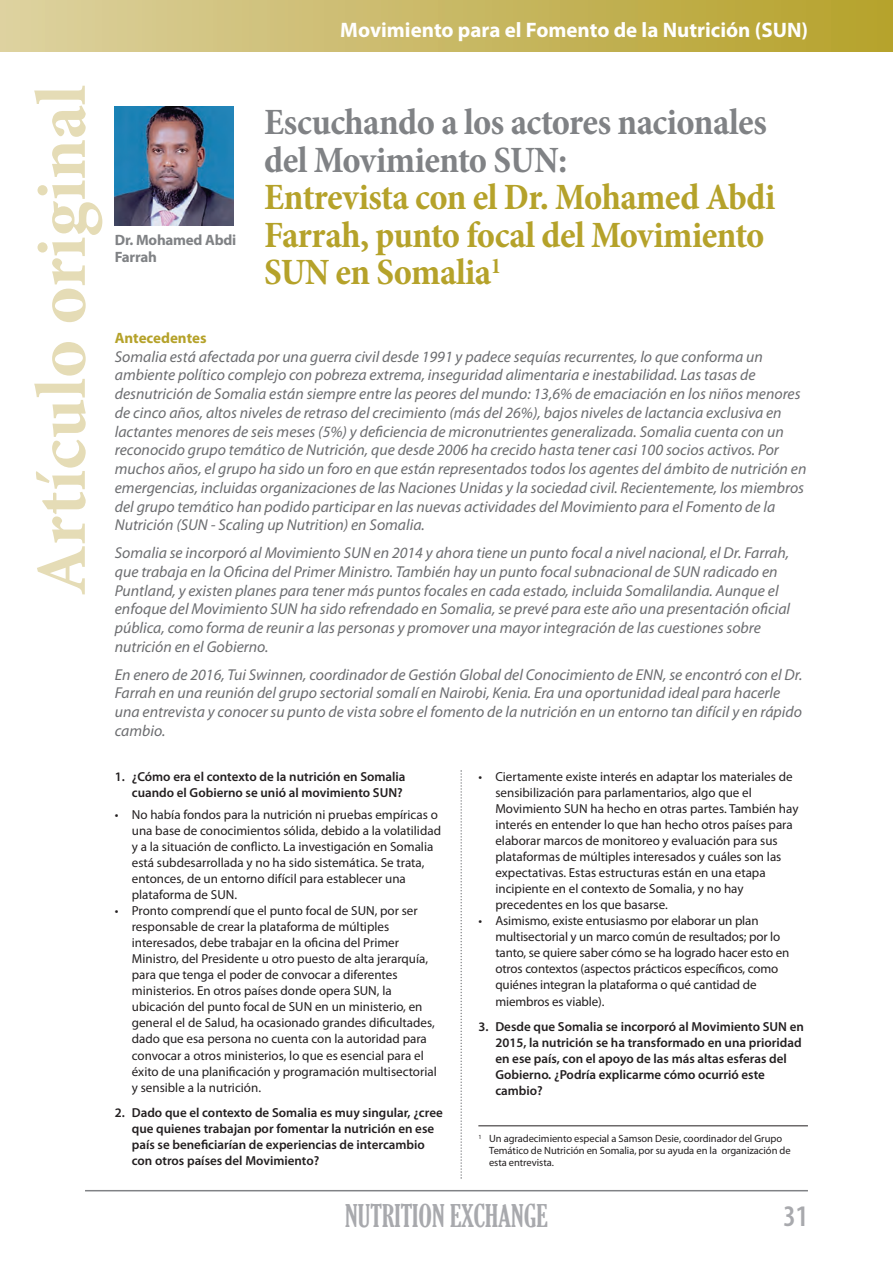
<style>
.page{position:relative;width:893px;height:1263px;background:#fff}
.page>*{position:absolute;margin:0;border:0;box-sizing:border-box;transform-origin:0 0}
.t1{font:700 72px "Minion Pro";letter-spacing:.005em;color:#e5dcb6}
.t2{font:700 condensed 37.5px/37.5px "Minion Pro";letter-spacing:-.015em;color:#b5a22a}
.t3{font:700 condensed 37.5px/37.5px "Minion Pro";letter-spacing:-.015em;color:#808285}
.t4{font:extra-condensed 30px "Gloucester";color:#a8a9ad}
.t5{font:600 condensed 30px "Myriad Pro";color:#a8a9ad}
.t6{font:700 21px "Myriad Pro";color:#fff}
.t7{font:italic 15.75px/18.8px "Myriad Pro";color:#6c6d70}
.t8{font:700 15px/16.5px "Myriad Pro";letter-spacing:-.015em;color:#808285}
.t9{font:700 15px "Myriad Pro";letter-spacing:-.005em;color:#b5a22a}
.t10{font:13.05px/16px "Myriad Pro";color:#231f20}
.t11{font:600 13.05px/16px "Myriad Pro";color:#231f20}
.t12{font:10.5px/12px "Myriad Pro";letter-spacing:-.005em;color:#231f20}
</style>
<div class="page">
<hr style="left:85px;top:1190px;width:723px;height:1px;background:#808285">
<div style="left:0;top:0;width:893px;height:51px;background:linear-gradient(to right,#ddd1a0,#b5a12b)"></div>
<svg style="left:460px;top:770px;width:2px;height:409px"></svg>
<img style="left:115px;top:107px;width:119px;height:119px">
<hr style="left:478px;top:1125px;width:330px;height:1px;background:#231f20">
<h3 class="t6" style="left:340px;top:22px;width:469px">Movimiento para el Fomento de la Nutrición (SUN)</h3>
<h1 class="t1" style="left:35px;top:596px;width:512px;rotate:-90deg">Artículo original</h1>
<p class="t8" style="left:115px;top:233px;width:123px">Dr. Mohamed Abdi<br>Farrah</p>
<h2 class="t3" style="left:264px;top:107px;width:504px">Escuchando a los actores nacionales del Movimiento SUN:</h2>
<h2 class="t2" style="left:264px;top:182px;width:513px">Entrevista con el Dr. Mohamed Abdi<br>Farrah, punto focal del Movimiento<br>SUN en Somalia<sup>1</sup></h2>
<p class="t9" style="left:115px;top:332px;width:93px">Antecedentes</p>
<p class="t7" style="left:115px;top:348px;width:693px">Somalia está afectada por una guerra civil desde 1991 y padece sequías recurrentes, lo que conforma un ambiente político complejo con pobreza extrema, inseguridad alimentaria e inestabilidad. Las tasas de desnutrición de Somalia están siempre entre las peores del mundo: 13,6% de emaciación en los niños menores de cinco años, altos niveles de retraso del crecimiento (más del 26%), bajos niveles de lactancia exclusiva en lactantes menores de seis meses (5%) y deficiencia de micronutrientes generalizada. Somalia cuenta con un reconocido grupo temático de Nutrición, que desde 2006 ha crecido hasta tener casi 100 socios activos. Por muchos años, el grupo ha sido un foro en que están representados todos los agentes del ámbito de nutrición en emergencias, incluidas organizaciones de las Naciones Unidas y la sociedad civil. Recientemente, los miembros del grupo temático han podido participar en las nuevas actividades del Movimiento para el Fomento de la Nutrición (SUN - Scaling up Nutrition) en Somalia.</p>
<p class="t7" style="left:115px;top:545px;width:677px">Somalia se incorporó al Movimiento SUN en 2014 y ahora tiene un punto focal a nivel nacional, el Dr. Farrah, que trabaja en la Oficina del Primer Ministro. También hay un punto focal subnacional de SUN radicado en Puntland, y existen planes para tener más puntos focales en cada estado, incluida Somalilandia. Aunque el enfoque del Movimiento SUN ha sido refrendado en Somalia, se prevé para este año una presentación oficial pública, como forma de reunir a las personas y promover una mayor integración de las cuestiones sobre nutrición en el Gobierno.</p>
<p class="t7" style="left:115px;top:666px;width:689px">En enero de 2016, Tui Swinnen, coordinador de Gestión Global del Conocimiento de ENN, se encontró con el Dr.<br>Farrah en una reunión del grupo sectorial somalí en Nairobi, Kenia. Era una oportunidad ideal para hacerle una entrevista y conocer su punto de vista sobre el fomento de la nutrición en un entorno tan difícil y en rápido cambio.</p>
<p class="t11" style="left:115px;top:769px;width:292px;text-align:right">1. ¿Cómo era el contexto de la nutrición en Somalia cuando el Gobierno se unió al movimiento SUN?</p>
<p class="t10" style="left:132px;top:807px;width:311px;text-indent:-17px">• No había fondos para la nutrición ni pruebas empíricas o una base de conocimientos sólida, debido a la volatilidad y a la situación de conflicto. La investigación en Somalia está subdesarrollada y no ha sido sistemática. Se trata, entonces, de un entorno difícil para establecer una plataforma de SUN.</p>
<p class="t10" style="left:132px;top:904px;width:307px;text-indent:-17px">• Pronto comprendí que el punto focal de SUN, por ser responsable de crear la plataforma de múltiples interesados, debe trabajar en la oficina del Primer Ministro, del Presidente u otro puesto de alta jerarquía, para que tenga el poder de convocar a diferentes ministerios. En otros países donde opera SUN, la ubicación del punto focal de SUN en un ministerio, en general el de Salud, ha ocasionado grandes dificultades, dado que esa persona no cuenta con la autoridad para convocar a otros ministerios, lo que es esencial para el éxito de una planificación y programación multisectorial y sensible a la nutrición.</p>
<p class="t11" style="left:132px;top:1105px;width:313px;text-indent:-17px">2. Dado que el contexto de Somalia es muy singular, ¿cree que quienes trabajan por fomentar la nutrición en ese país se beneficiarían de experiencias de intercambio con otros países del Movimiento?</p>
<p class="t10" style="left:495px;top:769px;width:305px;text-indent:-17px">• Ciertamente existe interés en adaptar los materiales de sensibilización para parlamentarios, algo que el Movimiento SUN ha hecho en otras partes. También hay interés en entender lo que han hecho otros países para elaborar marcos de monitoreo y evaluación para sus plataformas de múltiples interesados y cuáles son las expectativas. Estas estructuras están en una etapa incipiente en el contexto de Somalia, y no hay precedentes en los que basarse.</p>
<p class="t10" style="left:495px;top:914px;width:296px;text-indent:-17px">• Asimismo, existe entusiasmo por elaborar un plan multisectorial y un marco común de resultados; por lo tanto, se quiere saber cómo se ha logrado hacer esto en otros contextos (aspectos prácticos específicos, como quiénes integran la plataforma o qué cantidad de miembros es viable).</p>
<p class="t11" style="left:495px;top:1019px;width:310px;text-indent:-17px">3. Desde que Somalia se incorporó al Movimiento SUN en 2015, la nutrición se ha transformado en una prioridad en ese país, con el apoyo de las más altas esferas del Gobierno. ¿Podría explicarme cómo ocurrió este cambio?</p>
<p class="t12" style="left:489px;top:1133px;width:303px;text-indent:-11px"><sup>1</sup> Un agradecimiento especial a Samson Desie, coordinador del Grupo<br>Temático de Nutrición en Somalia, por su ayuda en la organización de esta entrevista.</p>
<h3 class="t4" style="left:345px;top:1198px;width:204px">NUTRITION EXCHANGE</h3>
<h3 class="t5" style="left:783px;top:1205px;width:26px">31</h3>
</div>
